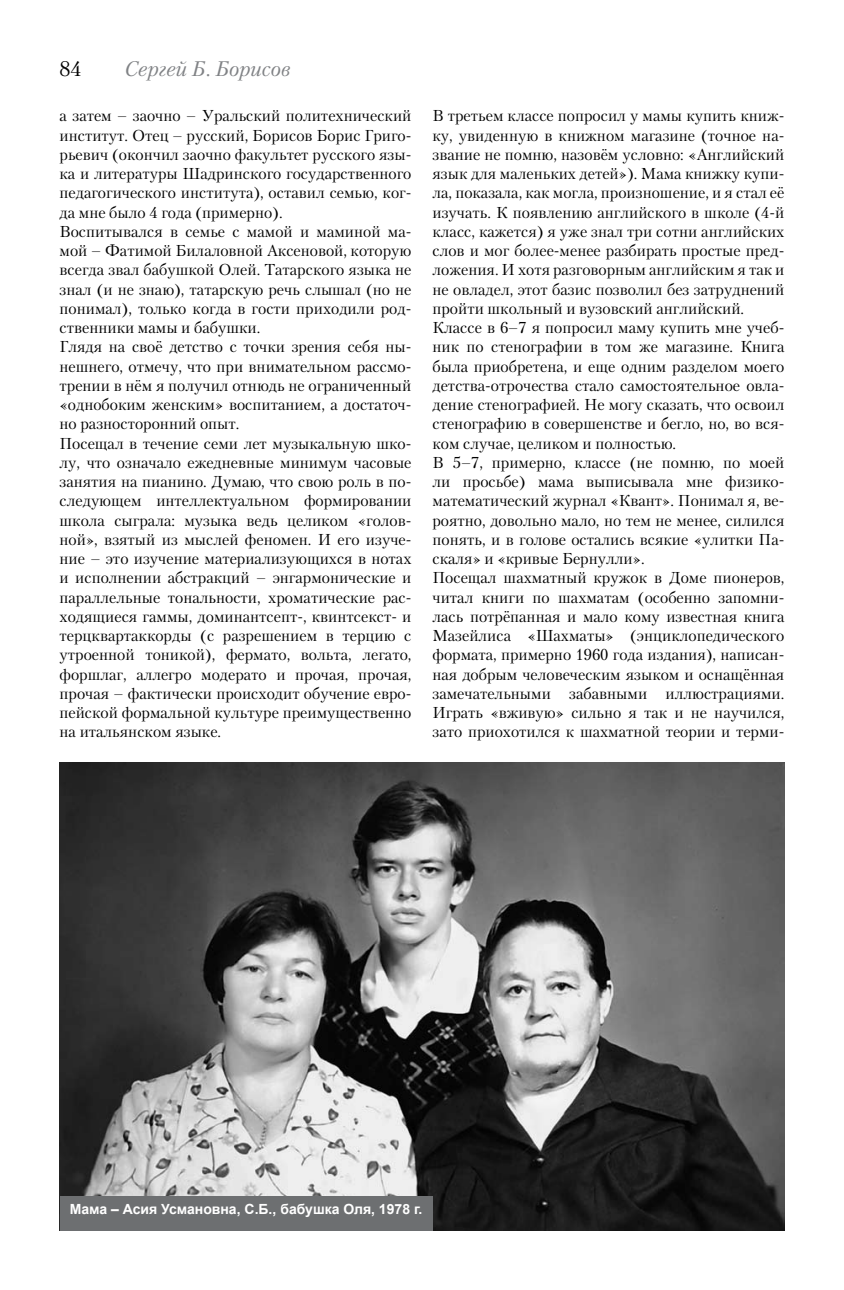
<style>
.page{position:relative;width:844px;height:1290px;background:#fff}
.page>*{position:absolute;margin:0;border:0;box-sizing:border-box;transform-origin:0 0}
.t1{font:italic 21px "Petersburg C";color:#808285}
.t2{font:21px "Petersburg C";color:#000}
.t3{font:15.75px/19.2px "Petersburg C";color:#000}
.t4{font:700 14px "Arial";color:#fff}
</style>
<div class="page">
<img style="left:60px;top:763px;width:724px;height:467px">
<div style="left:60px;top:1196px;width:372px;height:34px;background:#6d6f71"></div>
<h1 class="t2" style="left:60px;top:56px;width:24px">84</h1>
<p class="t3" style="left:60px;top:106px;width:353px">а затем – заочно – Уральский политехнический институт. Отец – русский, Борисов Борис Григо&shy;рьевич (окончил заочно факультет русского язы&shy;ка и литературы Шадринского государственного педагогического института), оставил семью, ког&shy;да мне было 4 года (примерно).<br>Воспитывался в семье с мамой и маминой ма&shy;мой – Фатимой Билаловной Аксеновой, которую всегда звал бабушкой Олей. Татарского языка не знал (и не знаю), татарскую речь слышал (но не понимал), только когда в гости приходили род&shy;ственники мамы и бабушки.<br>Глядя на своё детство с точки зрения себя ны&shy;нешнего, отмечу, что при внимательном рассмо&shy;трении в нём я получил отнюдь не ограниченный «однобоким женским» воспитанием, а достаточ&shy;но разносторонний опыт.<br>Посещал в течение семи лет музыкальную шко&shy;лу, что означало ежедневные минимум часовые занятия на пианино. Думаю, что свою роль в по&shy;следующем интеллектуальном формировании школа сыграла: музыка ведь целиком «голов&shy;ной», взятый из мыслей феномен. И его изуче&shy;ние – это изучение материализующихся в нотах и исполнении абстракций – энгармонические и параллельные тональности, хроматические рас&shy;ходящиеся гаммы, доминантсепт-, квинтсекст- и терцквартаккорды (с разрешением в терцию с утроенной тоникой), фермато, вольта, легато, форшлаг, аллегро модерато и прочая, прочая, прочая – фактически происходит обучение евро&shy;пейской формальной культуре преимущественно на итальянском языке.</p>
<p class="t3" style="left:432px;top:106px;width:353px">В третьем классе попросил у мамы купить книж&shy;ку, увиденную в книжном магазине (точное на&shy;звание не помню, назовём условно: «Английский язык для маленьких детей»). Мама книжку купи&shy;ла, показала, как могла, произношение, и я стал её изучать. К появлению английского в школе (4-й класс, кажется) я уже знал три сотни английских слов и мог более-менее разбирать простые пред&shy;ложения. И хотя разговорным английским я так и не овладел, этот базис позволил без затруднений пройти школьный и вузовский английский.<br>Классе в 6–7 я попросил маму купить мне учеб&shy;ник по стенографии в том же магазине. Книга была приобретена, и еще одним разделом моего детства-отрочества стало самостоятельное овла&shy;дение стенографией. Не могу сказать, что освоил стенографию в совершенстве и бегло, но, во вся&shy;ком случае, целиком и полностью.<br>В 5–7, примерно, классе (не помню, по моей ли просьбе) мама выписывала мне физико&shy;математический журнал «Квант». Понимал я, ве&shy;роятно, довольно мало, но тем не менее, силился понять, и в голове остались всякие «улитки Па&shy;скаля» и «кривые Бернулли».<br>Посещал шахматный кружок в Доме пионеров, читал книги по шахматам (особенно запомни&shy;лась потрёпанная и мало кому известная книга Мазейлиса «Шахматы» (энциклопедического формата, примерно 1960 года издания), написан&shy;ная добрым человеческим языком и оснащённая замечательными забавными иллюстрациями.<br>Играть «вживую» сильно я так и не научился, зато приохотился к шахматной теории и терми-</p>
<h1 class="t1" style="left:124px;top:56px;width:168px">Сергей Б. Борисов</h1>
<p class="t4" style="left:70px;top:1200px;width:354px">Мама – Асия Усмановна, С.Б., бабушка Оля, 1978 г.</p>
</div>
